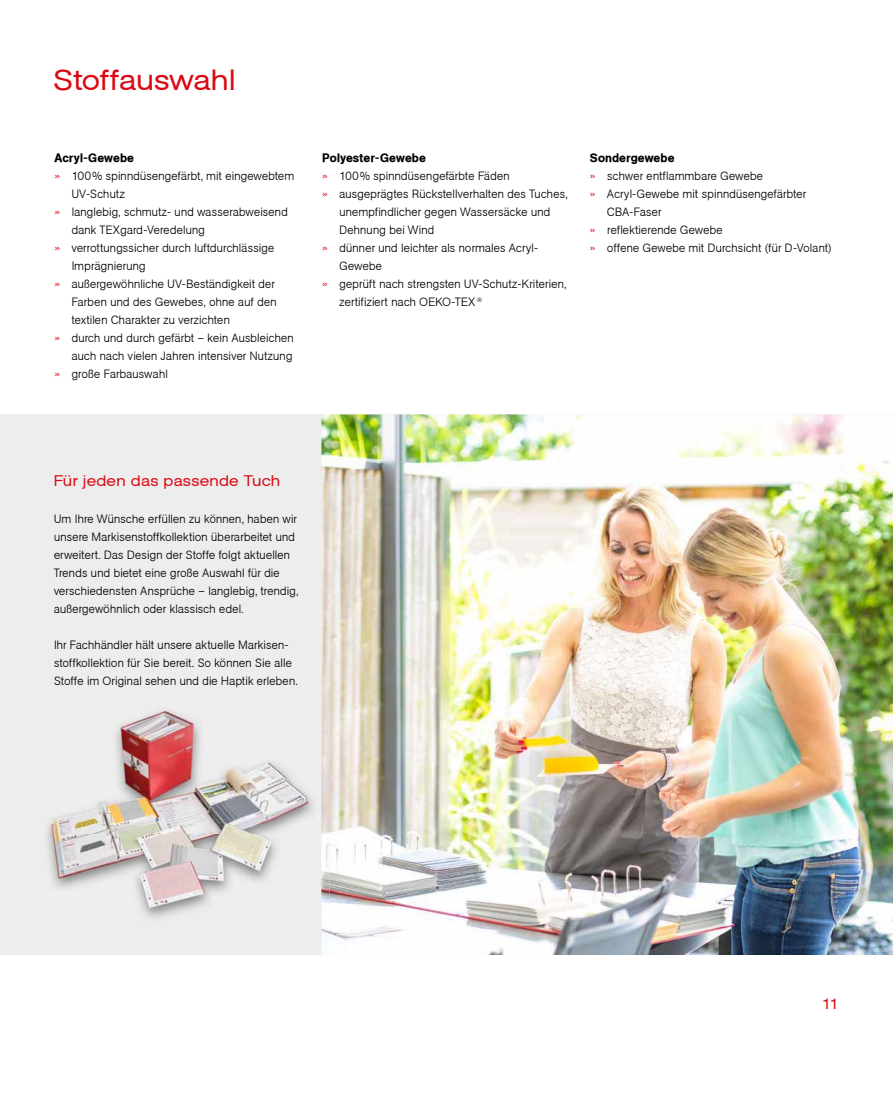
<style>
.page{position:relative;width:893px;height:1106px;background:#fff}
.page>*{position:absolute;margin:0;border:0;box-sizing:border-box;transform-origin:0 0}
.t1{font:28.5px "Agba Extended Normal";letter-spacing:.02em;color:#db0812}
.t2{font:15px "Agba Extended Normal";letter-spacing:.03em;color:#db0812}
.t3{font:700 12px/18px "Agba Small";letter-spacing:.01em;color:#000}
.t4{font:12px "Agba Medium Normal";letter-spacing:.03em;color:#000}
.s1{color:#db0812}
</style>
<div class="page">
<div style="left:0;top:414px;width:893px;height:540px;background:#ededed"></div>
<img style="left:321px;top:414px;width:572px;height:541px">
<img style="left:47px;top:834px;width:232px;height:74px">
<img style="left:321px;top:706px;width:9px;height:202px">
<img style="left:47px;top:708px;width:266px;height:126px">
<h1 class="t1" style="left:54px;top:64px;width:183px">Stoffauswahl</h1>
<p class="t4" style="left:55px;top:151px;width:81px">Acryl-Gewebe</p>
<p class="t3" style="left:55px;top:167px;width:241px"><span class="s1">»</span> 100% spinndüsengefärbt, mit eingewebtem</p>
<p class="t3" style="left:72px;top:185px;width:55px">UV-Schutz</p>
<p class="t3" style="left:55px;top:203px;width:235px"><span class="s1">»</span> langlebig, schmutz- und wasserabweisend</p>
<p class="t3" style="left:72px;top:221px;width:135px">dank TEXgard-Veredelung</p>
<p class="t3" style="left:55px;top:239px;width:221px"><span class="s1">»</span> verrottungssicher durch luftdurchlässige</p>
<p class="t3" style="left:72px;top:257px;width:76px">Imprägnierung</p>
<p class="t3" style="left:55px;top:275px;width:222px"><span class="s1">»</span> außergewöhnliche UV-Beständigkeit der</p>
<p class="t3" style="left:72px;top:293px;width:206px">Farben und des Gewebes, ohne auf den</p>
<p class="t3" style="left:72px;top:311px;width:160px">textilen Charakter zu verzichten</p>
<p class="t3" style="left:55px;top:329px;width:241px"><span class="s1">»</span> durch und durch gefärbt – kein Ausbleichen</p>
<p class="t3" style="left:72px;top:347px;width:222px">auch nach vielen Jahren intensiver Nutzung</p>
<p class="t3" style="left:55px;top:365px;width:115px"><span class="s1">»</span> große Farbauswahl</p>
<p class="t4" style="left:322px;top:151px;width:105px">Polyester-Gewebe</p>
<p class="t3" style="left:322px;top:167px;width:189px"><span class="s1">»</span> 100% spinndüsengefärbte Fäden</p>
<p class="t3" style="left:322px;top:185px;width:247px"><span class="s1">»</span> ausgeprägtes Rückstellverhalten des Tuches,</p>
<p class="t3" style="left:339px;top:203px;width:212px">unempfindlicher gegen Wassersäcke und</p>
<p class="t3" style="left:339px;top:221px;width:96px">Dehnung bei Wind</p>
<p class="t3" style="left:322px;top:239px;width:217px"><span class="s1">»</span> dünner und leichter als normales Acryl-</p>
<p class="t3" style="left:339px;top:257px;width:44px">Gewebe</p>
<p class="t3" style="left:322px;top:275px;width:246px"><span class="s1">»</span> geprüft nach strengsten UV-Schutz-Kriterien,</p>
<p class="t3" style="left:339px;top:293px;width:144px">zertifiziert nach OEKO-TEX <sup>®</sup></p>
<p class="t4" style="left:590px;top:151px;width:86px">Sondergewebe</p>
<p class="t3" style="left:590px;top:167px;width:174px"><span class="s1">»</span> schwer entflammbare Gewebe</p>
<p class="t3" style="left:590px;top:185px;width:218px"><span class="s1">»</span> Acryl-Gewebe mit spinndüsengefärbter</p>
<p class="t3" style="left:607px;top:203px;width:56px">CBA-Faser</p>
<p class="t3" style="left:590px;top:221px;width:134px"><span class="s1">»</span> reflektierende Gewebe</p>
<p class="t3" style="left:590px;top:239px;width:243px"><span class="s1">»</span> offene Gewebe mit Durchsicht (für D-Volant)</p>
<p class="t2" style="left:54px;top:472px;width:228px">Für jeden das passende Tuch</p>
<p class="t3" style="left:54px;top:509px;width:246px">Um Ihre Wünsche erfüllen zu können, haben wir unsere Markisenstoffkollektion überarbeitet und erweitert. Das Design der Stoffe folgt aktuellen Trends und bietet eine große Auswahl für die verschiedensten Ansprüche – langlebig, trendig, außergewöhnlich oder klassisch edel.</p>
<p class="t3" style="left:54px;top:635px;width:245px">Ihr Fachhändler hält unsere aktuelle Markisen&shy;stoffkollektion für Sie bereit. So können Sie alle<br>Stoffe im Original sehen und die Haptik erleben.</p>
<p class="t2" style="left:822px;top:994px;width:18px">11</p>
</div>
